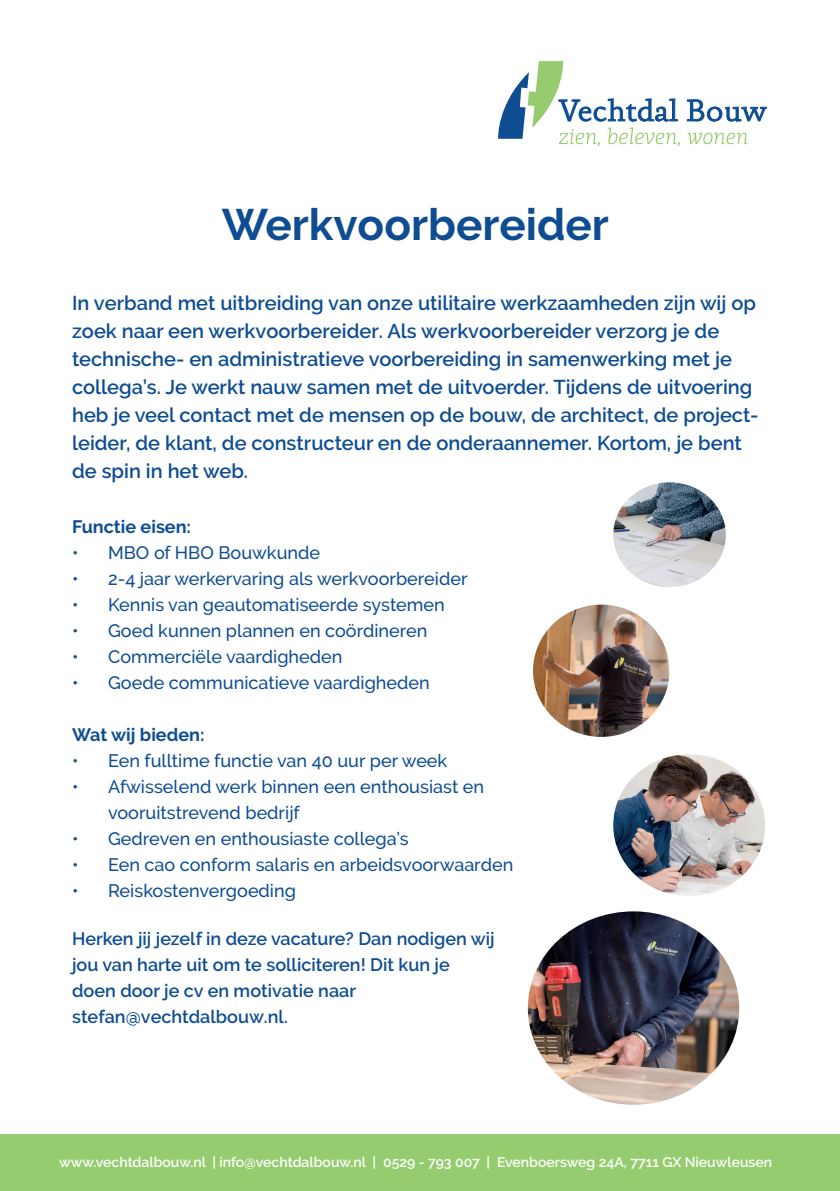
<style>
.page{position:relative;width:840px;height:1191px;background:#fff}
.page>*{position:absolute;margin:0;border:0;box-sizing:border-box;transform-origin:0 0}
.t1{font:700 44px "Raleway";color:#0e4d91}
.t2{font:600 20px/28px "Raleway";color:#0e4d91}
.t3{font:500 18px/26px "Raleway";color:#0e4d91}
.t4{font:600 18px/26px "Raleway";color:#0e4d91}
.t5{font:700 18px "Raleway";color:#0e4d91}
.t6{font:600 14px "Raleway";color:#fff}
</style>
<div class="page">
<div style="left:0;top:1134px;width:839px;height:57px;background:#95cc6f"></div>
<svg style="left:686px;top:99px;width:80px;height:23px"></svg>
<svg style="left:498px;top:61px;width:181px;height:85px"></svg>
<svg style="left:687px;top:133px;width:60px;height:11px"></svg>
<img style="left:613px;top:482px;width:112px;height:105px">
<img style="left:527px;top:911px;width:211px;height:193px">
<img style="left:533px;top:604px;width:136px;height:133px">
<img style="left:613px;top:754px;width:151px;height:142px">
<h1 class="t1" style="left:222px;top:199px;width:388px">Werkvoorbereider</h1>
<p class="t2" style="left:72px;top:289px;width:687px">In verband met uitbreiding van onze utilitaire werkzaamheden zijn wij op zoek naar een werkvoorbereider. Als werkvoorbereider verzorg je de technische- en administratieve voorbereiding in samenwerking met je collega’s. Je werkt nauw samen met de uitvoerder. Tijdens de uitvoering heb je veel contact met de mensen op de bouw, de architect, de project&shy;leider, de klant, de constructeur en de onderaannemer. Kortom, je bent de spin in het web.</p>
<p class="t5" style="left:72px;top:516px;width:120px">Functie eisen:</p>
<p class="t3" style="left:72px;top:539px;width:249px">• MBO of HBO Bouwkunde</p>
<p class="t3" style="left:72px;top:565px;width:397px">• 2-4 jaar werkervaring als werkvoorbereider</p>
<p class="t3" style="left:72px;top:591px;width:374px">• Kennis van geautomatiseerde systemen</p>
<p class="t3" style="left:72px;top:617px;width:357px">• Goed kunnen plannen en coördineren</p>
<p class="t3" style="left:72px;top:643px;width:272px">• Commerciële vaardigheden</p>
<p class="t3" style="left:72px;top:669px;width:359px">• Goede communicatieve vaardigheden</p>
<p class="t5" style="left:72px;top:724px;width:134px">Wat wij bieden:</p>
<p class="t3" style="left:72px;top:747px;width:376px">• Een fulltime functie van 40 uur per week</p>
<p class="t3" style="left:108px;top:773px;width:377px;text-indent:-36px">• Afwisselend werk binnen een enthousiast en vooruitstrevend bedrijf</p>
<p class="t3" style="left:72px;top:825px;width:338px">• Gedreven en enthousiaste collega’s</p>
<p class="t3" style="left:72px;top:851px;width:442px">• Een cao conform salaris en arbeidsvoorwaarden</p>
<p class="t3" style="left:72px;top:877px;width:225px">• Reiskostenvergoeding</p>
<p class="t4" style="left:72px;top:926px;width:424px">Herken jij jezelf in deze vacature? Dan nodigen wij jou van harte uit om te solliciteren! Dit kun je doen door je cv en motivatie naar stefan@vechtdalbouw.nl.</p>
<p class="t6" style="left:59px;top:1154px;width:714px">www.vechtdalbouw.nl | info@vechtdalbouw.nl | 0529 - 793 007 | Evenboersweg 24A, 7711 GX Nieuwleusen</p>
</div>
